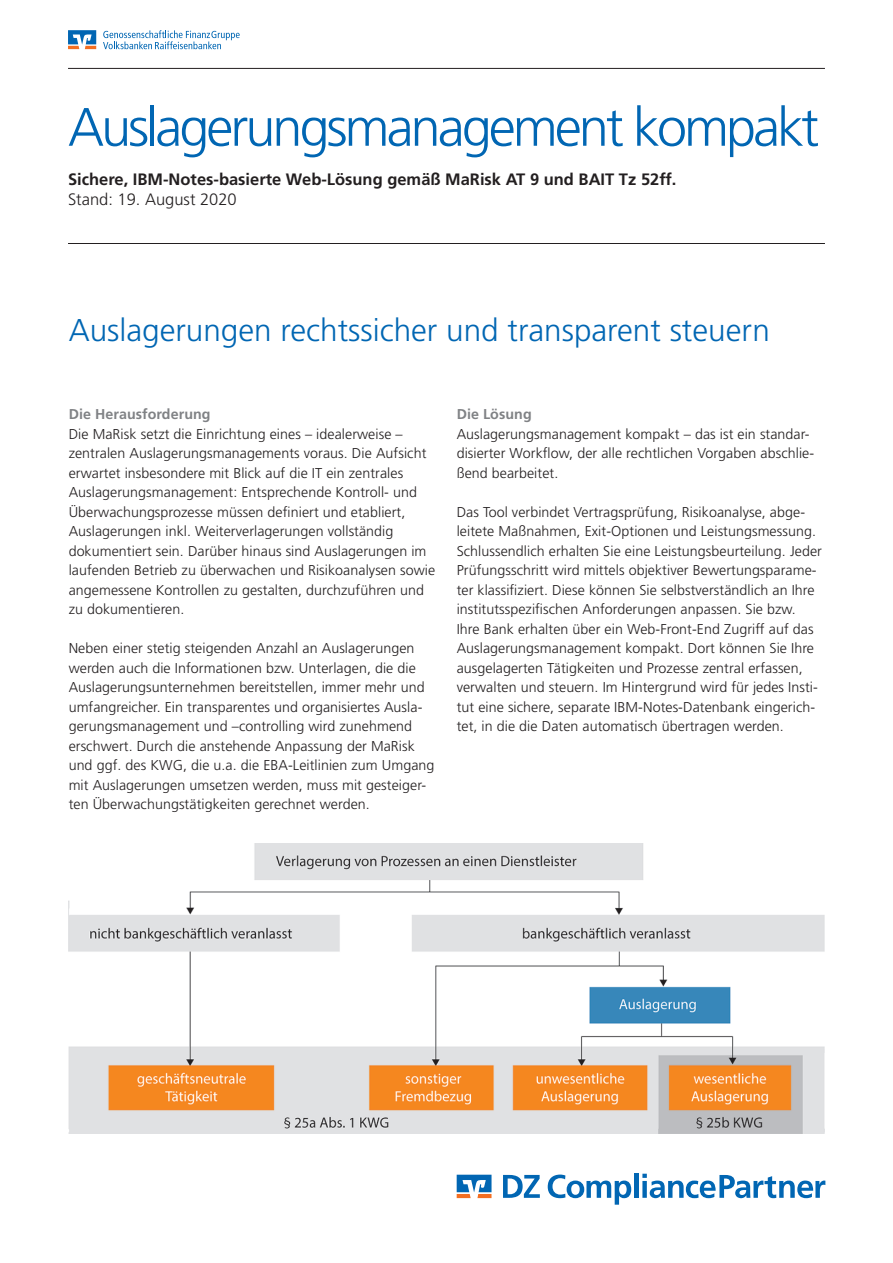
<style>
.page{position:relative;width:893px;height:1263px;background:#fff}
.page>*{position:absolute;margin:0;border:0;box-sizing:border-box;transform-origin:0 0}
.t1{font:300 54px "Frutiger LT Std";letter-spacing:-.055em;color:#0166b3}
.t2{font:300 31.5px "Frutiger LT Std";color:#0166b3}
.t3{font:700 16.5px "Frutiger LT Std";color:#231f20}
.t4{font:300 16.5px "Frutiger LT Std";color:#231f20}
.t5{font:300 14.25px/19.5px "Frutiger LT Std";letter-spacing:.005em;color:#231f20}
.t6{font:700 14.25px "Frutiger LT Std";letter-spacing:.005em;color:#808285}
</style>
<div class="page">
<svg style="left:503px;top:1175px;width:37px;height:23px"></svg>
<svg style="left:457px;top:1175px;width:34px;height:23px"></svg>
<svg style="left:548px;top:1174px;width:83px;height:31px"></svg>
<div style="left:634px;top:1173px;width:5px;height:25px;background:#0166b3"></div>
<svg style="left:642px;top:1174px;width:183px;height:24px"></svg>
<svg style="left:103px;top:30px;width:137px;height:19px"></svg>
<svg style="left:68px;top:30px;width:28px;height:19px"></svg>
<hr style="left:68px;top:68px;width:757px;height:1px;background:#231f20">
<hr style="left:68px;top:243px;width:757px;height:1px;background:#231f20">
<img style="left:68px;top:843px;width:757px;height:291px">
<h1 class="t1" style="left:68px;top:97px;width:753px">Auslagerungsmanagement kompakt</h1>
<p class="t3" style="left:68px;top:170px;width:610px">Sichere, IBM-Notes-basierte Web-Lösung gemäß MaRisk AT 9 und BAIT Tz 52ff.</p>
<p class="t4" style="left:68px;top:190px;width:170px">Stand: 19. August 2020</p>
<h2 class="t2" style="left:69px;top:313px;width:703px">Auslagerungen rechtssicher und transparent steuern</h2>
<p class="t6" style="left:69px;top:406px;width:143px">Die Herausforderung</p>
<p class="t5" style="left:69px;top:424px;width:368px">Die MaRisk setzt die Einrichtung eines – idealerweise – zentralen Auslagerungsmanagements voraus. Die Aufsicht erwartet insbesondere mit Blick auf die IT ein zentrales Auslagerungsmanagement: Entsprechende Kontroll- und Überwachungsprozesse müssen definiert und etabliert, Auslagerungen inkl. Weiterverlagerungen vollständig dokumentiert sein. Darüber hinaus sind Auslagerungen im laufenden Betrieb zu überwachen und Risikoanalysen sowie angemessene Kontrollen zu gestalten, durchzuführen und zu dokumentieren.</p>
<p class="t5" style="left:69px;top:639px;width:367px">Neben einer stetig steigenden Anzahl an Auslagerungen werden auch die Informationen bzw. Unterlagen, die die Auslagerungsunternehmen bereitstellen, immer mehr und umfangreicher. Ein transparentes und organisiertes Ausla&shy;gerungsmanagement und –controlling wird zunehmend erschwert. Durch die anstehende Anpassung der MaRisk und ggf. des KWG, die u.a. die EBA-Leitlinien zum Umgang mit Auslagerungen umsetzen werden, muss mit gesteiger&shy;ten Überwachungstätigkeiten gerechnet werden.</p>
<p class="t6" style="left:457px;top:406px;width:77px">Die Lösung</p>
<p class="t5" style="left:457px;top:424px;width:359px">Auslagerungsmanagement kompakt – das ist ein standar&shy;disierter Workflow, der alle rechtlichen Vorgaben abschlie&shy;ßend bearbeitet.</p>
<p class="t5" style="left:457px;top:502px;width:367px">Das Tool verbindet Vertragsprüfung, Risikoanalyse, abge&shy;leitete Maßnahmen, Exit-Optionen und Leistungsmessung.<br>Schlussendlich erhalten Sie eine Leistungsbeurteilung. Jeder Prüfungsschritt wird mittels objektiver Bewertungsparame&shy;ter klassifiziert. Diese können Sie selbstverständlich an Ihre institutsspezifischen Anforderungen anpassen. Sie bzw.<br>Ihre Bank erhalten über ein Web-Front-End Zugriff auf das Auslagerungsmanagement kompakt. Dort können Sie Ihre ausgelagerten Tätigkeiten und Prozesse zentral erfassen, verwalten und steuern. Im Hintergrund wird für jedes Insti&shy;tut eine sichere, separate IBM-Notes-Datenbank eingerich&shy;tet, in die die Daten automatisch übertragen werden.</p>
</div>
